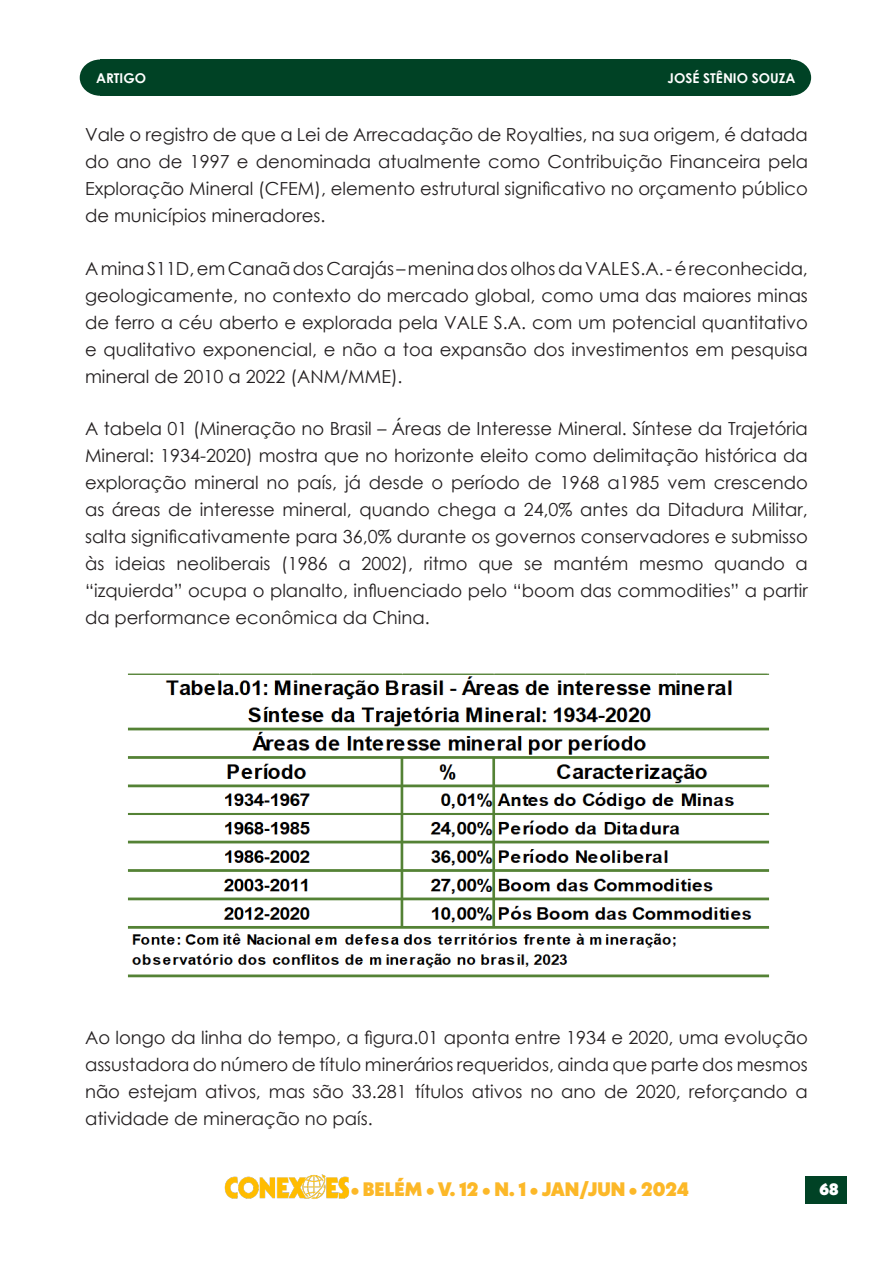
<style>
.page{position:relative;width:893px;height:1263px;background:#fff}
.page>*{position:absolute;margin:0;border:0;box-sizing:border-box;transform-origin:0 0}
.t1{font:900 19.5px "Neue Kabel";color:#fcb828}
.PARÁGRAFO{font:18px/27px "Century Gothic";color:#231f20;text-align:justify}
.t2{font:900 16.5px "Neue Kabel";color:#fff}
.t3{font:700 13.5px "Century Gothic";color:#fff}
</style>
<div class="page">
<div style="left:770px;top:60px;width:41px;height:36px;background:#004225;border-radius:50%"></div>
<div style="left:80px;top:60px;width:40px;height:36px;background:#004225;border-radius:50%"></div>
<div style="left:100px;top:60px;width:691px;height:36px;background:#004225"></div>
<div style="left:805px;top:1176px;width:42px;height:27px;background:#004225"></div>
<img style="left:224px;top:1174px;width:126px;height:25px">
<img style="left:128px;top:673px;width:642px;height:305px">
<p class="t3" style="left:96px;top:68px;width:51px">ARTIGO</p>
<p class="t3" style="left:668px;top:68px;width:129px">JOSÉ STÊNIO SOUZA</p>
<p class="PARÁGRAFO" style="left:85px;top:121px;width:724px">Vale o registro de que a Lei de Arrecadação de Royalties, na sua origem, é datada do ano de 1997 e denominada atualmente como Contribuição Financeira pela Exploração Mineral (CFEM), elemento estrutural significativo no orçamento público de municípios mineradores.</p>
<p class="PARÁGRAFO" style="left:85px;top:254px;width:724px">A mina S11D, em Canaã dos Carajás – menina dos olhos da VALE S.A. - é reconhecida, geologicamente, no contexto do mercado global, como uma das maiores minas de ferro a céu aberto e explorada pela VALE S.A. com um potencial quantitativo e qualitativo exponencial, e não a toa expansão dos investimentos em pesquisa mineral de 2010 a 2022 (ANM/MME).</p>
<p class="PARÁGRAFO" style="left:85px;top:415px;width:724px">A tabela 01 (Mineração no Brasil – Áreas de Interesse Mineral. Síntese da Trajetória Mineral: 1934-2020) mostra que no horizonte eleito como delimitação histórica da exploração mineral no país, já desde o período de 1968 a1985 vem crescendo as áreas de interesse mineral, quando chega a 24,0% antes da Ditadura Militar, salta significativamente para 36,0% durante os governos conservadores e submisso às ideias neoliberais (1986 a 2002), ritmo que se mantém mesmo quando a “izquierda” ocupa o planalto, influenciado pelo “boom das commodities” a partir da performance econômica da China.</p>
<p class="PARÁGRAFO" style="left:85px;top:1024px;width:724px">Ao longo da linha do tempo, a figura.01 aponta entre 1934 e 2020, uma evolução assustadora do número de título minerários requeridos, ainda que parte dos mesmos não estejam ativos, mas são 33.281 títulos ativos no ano de 2020, reforçando a atividade de mineração no país.</p>
<p class="t1" style="left:351px;top:1176px;width:340px">• BELÉM • V. 12 • N. 1 • JAN/JUN • 2024</p>
<p class="t2" style="left:819px;top:1179px;width:21px">68</p>
</div>
